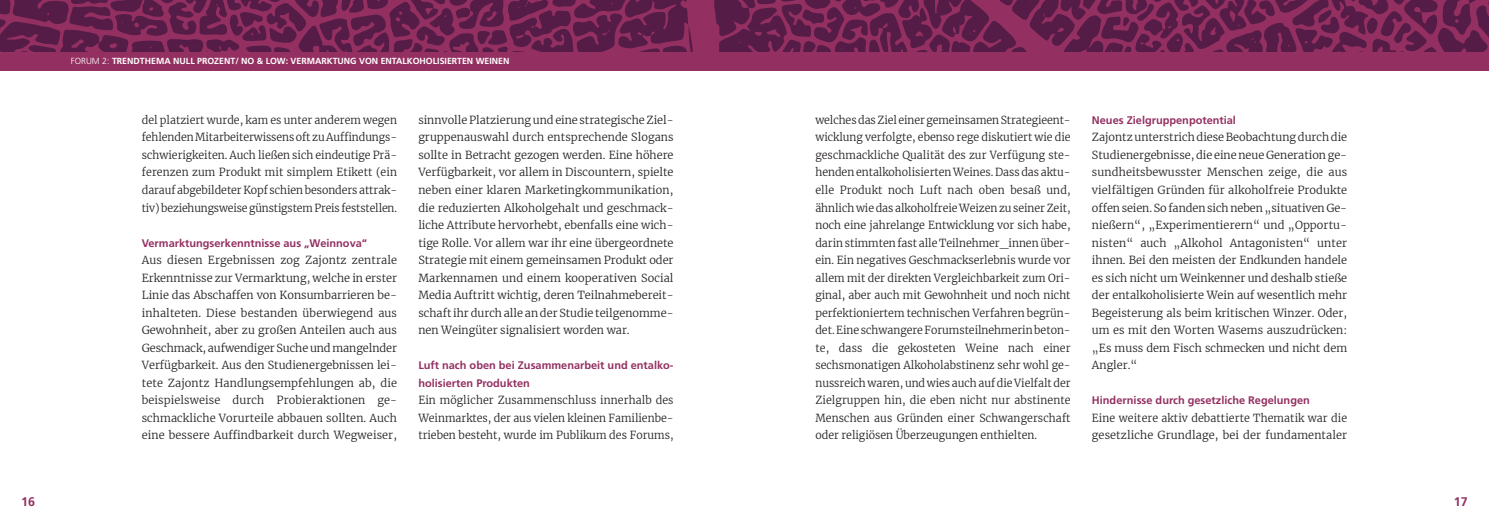
<style>
.page{position:relative;width:1489px;height:525px;background:#fff}
.page>*{position:absolute;margin:0;border:0;box-sizing:border-box;transform-origin:0 0}
.t1{font:700 12.5px "Frutiger";color:#933061}
.t2{font:300 11px/17.5px "Merriweather";color:#231f20;text-align:justify}
.t3{font:700 11px/17.5px "Frutiger";color:#933061}
.t4{font:700 8.75px "Frutiger";color:#fff}
.s1{font-weight:300}
</style>
<div class="page">
<div style="left:0;top:0;width:1488px;height:71px;background:#933061"></div>
<svg style="left:0;top:0;width:1488px;height:52px;fill:#561c48"></svg>
<svg style="left:750px;top:28px;width:30px;height:9px"></svg>
<svg style="left:637px;top:31px;width:6px;height:5px"></svg>
<svg style="left:650px;top:31px;width:4px;height:5px"></svg>
<svg style="left:729px;top:0;width:21px;height:9px"></svg>
<svg style="left:934px;top:0;width:8px;height:13px"></svg>
<svg style="left:71px;top:39px;width:13px;height:9px"></svg>
<svg style="left:1080px;top:48px;width:9px;height:4px"></svg>
<svg style="left:602px;top:30px;width:8px;height:5px"></svg>
<svg style="left:1055px;top:27px;width:8px;height:7px"></svg>
<svg style="left:1453px;top:0;width:16px;height:23px"></svg>
<svg style="left:1459px;top:48px;width:7px;height:4px"></svg>
<svg style="left:516px;top:35px;width:9px;height:3px"></svg>
<svg style="left:970px;top:29px;width:5px;height:5px"></svg>
<svg style="left:952px;top:24px;width:8px;height:11px"></svg>
<svg style="left:1210px;top:27px;width:6px;height:9px"></svg>
<svg style="left:882px;top:23px;width:6px;height:6px"></svg>
<svg style="left:486px;top:11px;width:11px;height:10px"></svg>
<svg style="left:134px;top:23px;width:5px;height:4px"></svg>
<svg style="left:1251px;top:38px;width:5px;height:5px"></svg>
<svg style="left:1413px;top:7px;width:8px;height:6px"></svg>
<svg style="left:424px;top:8px;width:10px;height:7px"></svg>
<svg style="left:395px;top:12px;width:7px;height:9px"></svg>
<svg style="left:913px;top:24px;width:11px;height:16px"></svg>
<svg style="left:452px;top:41px;width:18px;height:11px"></svg>
<svg style="left:514px;top:7px;width:5px;height:5px"></svg>
<svg style="left:525px;top:1px;width:3px;height:6px"></svg>
<svg style="left:1228px;top:11px;width:11px;height:16px"></svg>
<svg style="left:110px;top:43px;width:7px;height:6px"></svg>
<svg style="left:1167px;top:24px;width:5px;height:4px"></svg>
<svg style="left:219px;top:46px;width:3px;height:5px"></svg>
<svg style="left:1140px;top:42px;width:5px;height:3px"></svg>
<svg style="left:149px;top:7px;width:4px;height:4px"></svg>
<p class="t4" style="left:71px;top:58px;width:440px"><span class="s1">FORUM 2:</span> TRENDTHEMA NULL PROZENT/ NO &amp; LOW: VERMARKTUNG VON ENTALKOHOLISIERTEN WEINEN</p>
<p class="t2" style="left:142px;top:111px;width:257px">del platziert wurde, kam es unter anderem wegen fehlendenMitarbeiterwissensoft zuAuffindungs&shy;schwierigkeiten. Auch ließen sich eindeutige Prä&shy;ferenzen zum Produkt mit simplem Etikett (ein darauf abgebildeter Kopf schienbesonders attrak&shy;tiv)beziehungsweisegünstigstemPreis feststellen.</p>
<p class="t3" style="left:142px;top:235px;width:227px">Vermarktungserkenntnisse aus „Weinnova“</p>
<p class="t2" style="left:142px;top:251px;width:257px">Aus diesen Ergebnissen zog Zajontz zentrale Erkenntnisse zur Vermarktung, welche in erster Linie das Abschaffen von Konsumbarrieren be&shy;inhalteten. Diese bestanden überwiegend aus Gewohnheit, aber zu großen Anteilen auch aus Geschmack, aufwendiger Sucheundmangelnder Verfügbarkeit. Aus den Studienergebnissen lei&shy;tete Zajontz Handlungsempfehlungen ab, die beispielsweise durch Probieraktionen ge&shy;schmackliche Vorurteile abbauen sollten. Auch eine bessere Auffindbarkeit durch Wegweiser,</p>
<p class="t2" style="left:418px;top:111px;width:257px">sinnvollePlatzierungundeine strategischeZiel&shy;gruppenauswahl durch entsprechende Slogans sollte in Betracht gezogen werden. Eine höhere Verfügbarkeit, vor allem in Discountern, spielte neben einer klaren Marketingkommunikation, die reduzierten Alkoholgehalt und geschmack&shy;liche Attribute hervorhebt, ebenfalls eine wich&shy;tige Rolle. Vor allem war ihr eine übergeordnete Strategie mit einem gemeinsamen Produkt oder Markennamen und einem kooperativen Social Media Auftritt wichtig, deren Teilnahmebereit&shy;schaft ihr durch alle an der Studie teilgenomme&shy;nen Weingüter signalisiert worden war.</p>
<p class="t3" style="left:418px;top:357px;width:257px">Luft nach oben bei Zusammenarbeit und entalko&shy;holisierten Produkten</p>
<p class="t2" style="left:418px;top:391px;width:257px">Ein möglicher Zusammenschluss innerhalb des Weinmarktes, der aus vielen kleinen Familienbe&shy;trieben besteht, wurde im Publikum des Forums,</p>
<p class="t2" style="left:815px;top:111px;width:257px">welchesdasZiel einergemeinsamenStrategieent&shy;wicklung verfolgte, ebenso rege diskutiert wie die geschmackliche Qualität des zur Verfügung ste&shy;hendenentalkoholisiertenWeines. Dassdas aktu&shy;elle Produkt noch Luft nach oben besaß und, ähnlich wiedas alkoholfreieWeizenzuseinerZeit, noch eine jahrelange Entwicklung vor sich habe, darinstimmtenfast alleTeilnehmer_innenüber&shy;ein. Ein negatives Geschmackserlebnis wurde vor allem mit der direkten Vergleichbarkeit zum Ori&shy;ginal, aber auch mit Gewohnheit und noch nicht perfektioniertem technischen Verfahren begrün&shy;det.Eine schwangereForumsteilnehmerinbeton&shy;te, dass die gekosteten Weine nach einer sechsmonatigen Alkoholabstinenz sehr wohl ge&shy;nussreich waren,und wies auchaufdieVielfaltder Zielgruppen hin, die eben nicht nur abstinente Menschen aus Gründen einer Schwangerschaft oder religiösen Überzeugungen enthielten.</p>
<p class="t3" style="left:1091px;top:112px;width:146px">Neues Zielgruppenpotential</p>
<p class="t2" style="left:1091px;top:129px;width:257px">ZajontzunterstrichdieseBeobachtungdurchdie Studienergebnisse,die eineneue Generationge&shy;sundheitsbewusster Menschen zeige, die aus vielfältigen Gründen für alkoholfreie Produkte offenseien. Sofandensichneben„situativenGe&shy;nießern“, „Experimentierern“ und „Opportu&shy;nisten“ auch „Alkohol Antagonisten“ unter ihnen. Bei den meisten der Endkunden handele es sich nicht um Weinkenner und deshalb stieße der entalkoholisierte Wein auf wesentlich mehr Begeisterung als beim kritischen Winzer. Oder, um es mit den Worten Wasems auszudrücken: „Es muss dem Fisch schmecken und nicht dem Angler.“</p>
<p class="t3" style="left:1091px;top:392px;width:219px">Hindernisse durch gesetzliche Regelungen</p>
<p class="t2" style="left:1091px;top:409px;width:257px">Eine weitere aktiv debattierte Thematik war die gesetzliche Grundlage, bei der fundamentaler</p>
<p class="t1" style="left:21px;top:496px;width:15px">16</p>
<p class="t1" style="left:1453px;top:496px;width:15px">17</p>
</div>
